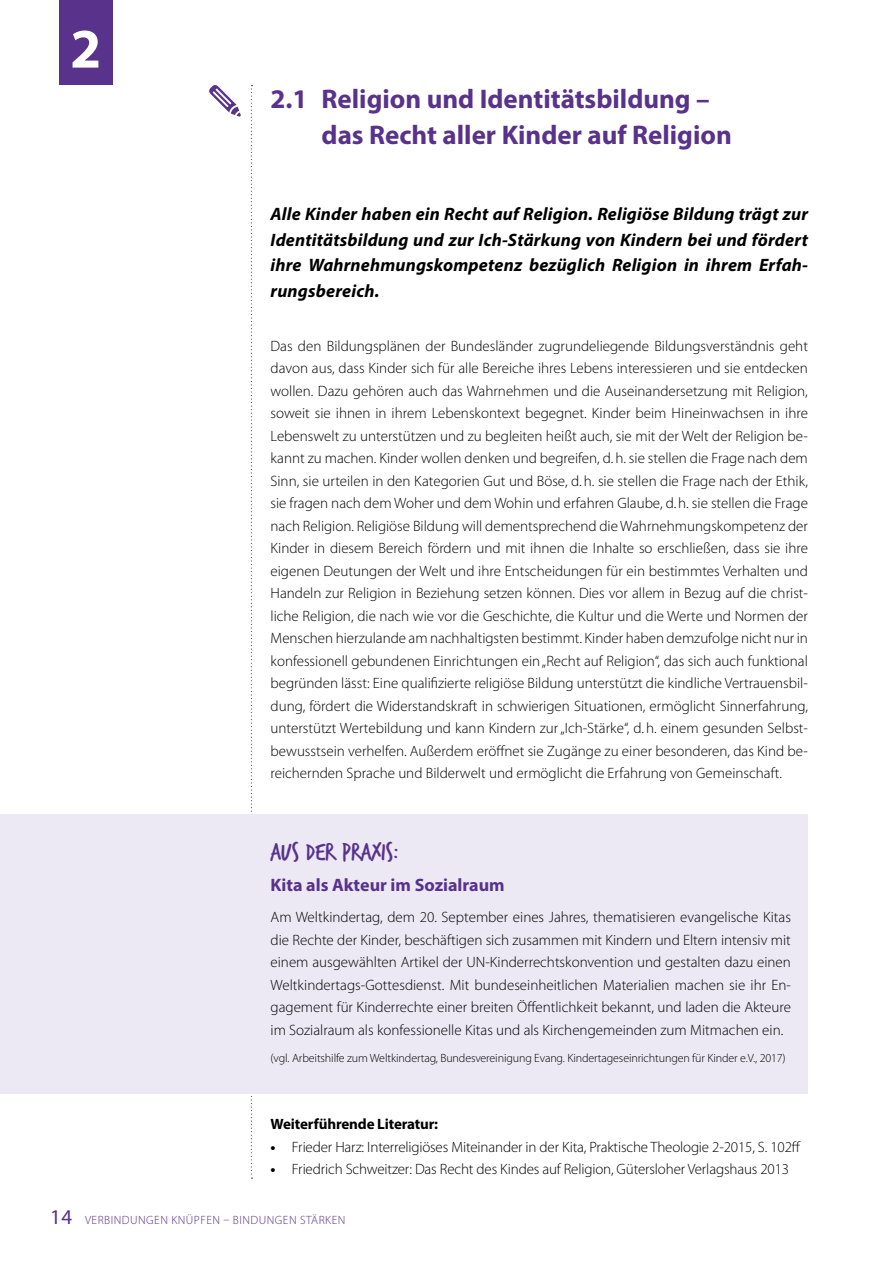
<style>
.page{position:relative;width:893px;height:1263px;background:#fff}
.page>*{position:absolute;margin:0;border:0;box-sizing:border-box;transform-origin:0 0}
.t1{font:700 56.1px "Myriad Pro";color:#fff}
.t2{font:700 27px/36px "Myriad Pro";color:#58328b}
.t3{font:27px "Trash Hand";color:#58328b}
.t4{font:21px "Myriad Pro";color:#58328b}
.t5{font:italic 700 18px/25.5px "Myriad Pro";letter-spacing:.01em;color:#000;text-align:justify}
.t6{font:700 18px "Myriad Pro";color:#58328b}
.t7{font:300 15px/22.5px "Myriad Pro";letter-spacing:-.01em;color:#000;text-align:justify}
.t8{font:700 15px "Myriad Pro";letter-spacing:-.01em;color:#000}
.t9{font:300 12px "Myriad Pro";letter-spacing:-.01em;color:#000}
.t10{font:300 12px "Myriad Pro";letter-spacing:.04em;color:#58328b}
.s1{font-weight:700}
</style>
<div class="page">
<svg style="left:251px;top:85px;width:1px;height:1094px"></svg>
<div style="left:60px;top:0;width:53px;height:85px;background:#58328b"></div>
<svg style="left:209px;top:85px;width:32px;height:32px"></svg>
<div style="left:0;top:814px;width:808px;height:279px;background:#ece9f5"></div>
<h1 class="t1" style="left:70px;top:12px;width:33px">2</h1>
<h2 class="t2" style="left:322px;top:80px;width:412px;text-indent:-51px">2.1 Religion und Identitätsbildung – das Recht aller Kinder auf Religion</h2>
<p class="t5" style="left:271px;top:201px;width:539px">Alle Kinder haben ein Recht auf Religion. Religiöse Bildung trägt zur Identitätsbildung und zur Ich-Stärkung von Kindern bei und fördert ihre Wahrnehmungskompetenz bezüglich Religion in ihrem Erfah&shy;rungsbereich.</p>
<p class="t7" style="left:271px;top:334px;width:539px">Das den Bildungsplänen der Bundesländer zugrundeliegende Bildungsverständnis geht davon aus, dass Kinder sich für alle Bereiche ihres Lebens interessieren und sie entdecken wollen. Dazu gehören auch das Wahrnehmen und die Auseinandersetzung mit Religion, soweit sie ihnen in ihrem Lebenskontext begegnet. Kinder beim Hineinwachsen in ihre Lebenswelt zu unterstützen und zu begleiten heißt auch, sie mit der Welt der Religion be&shy;kannt zu machen. Kinder wollen denken und begreifen, d.h. sie stellen die Frage nach dem Sinn, sie urteilen in den Kategorien Gut und Böse, d.h. sie stellen die Frage nach der Ethik, sie fragen nach dem Woher und dem Wohin und erfahren Glaube, d.h. sie stellen die Frage nach Religion. Religiöse Bildung will dementsprechend die Wahrnehmungskompetenz der Kinder in diesem Bereich fördern und mit ihnen die Inhalte so erschließen, dass sie ihre eigenen Deutungen der Welt und ihre Entscheidungen für ein bestimmtes Verhalten und Handeln zur Religion in Beziehung setzen können. Dies vor allem in Bezug auf die christ&shy;liche Religion, die nach wie vor die Geschichte, die Kultur und die Werte und Normen der Menschen hierzulande am nachhaltigsten bestimmt. Kinder haben demzufolge nicht nur in konfessionell gebundenen Einrichtungen ein „Recht auf Religion“, das sich auch funktional begründen lässt: Eine qualifizierte religiöse Bildung unterstützt die kindliche Vertrauensbil&shy;dung, fördert die Widerstandskraft in schwierigen Situationen, ermöglicht Sinnerfahrung, unterstützt Wertebildung und kann Kindern zur „Ich-Stärke“, d.h. einem gesunden Selbst&shy;bewusstsein verhelfen. Außerdem eröffnet sie Zugänge zu einer besonderen, das Kind be&shy;reichernden Sprache und Bilderwelt und ermöglicht die Erfahrung von Gemeinschaft.</p>
<h2 class="t3" style="left:271px;top:839px;width:130px">AUS DER PRAXIS:</h2>
<p class="t6" style="left:271px;top:873px;width:236px">Kita als Akteur im Sozialraum</p>
<p class="t7" style="left:271px;top:906px;width:522px">Am Weltkindertag, dem 20. September eines Jahres, thematisieren evangelische Kitas die Rechte der Kinder, beschäftigen sich zusammen mit Kindern und Eltern intensiv mit einem ausgewählten Artikel der UN-Kinderrechtskonvention und gestalten dazu einen Weltkindertags-Gottesdienst. Mit bundeseinheitlichen Materialien machen sie ihr En&shy;gagement für Kinderrechte einer breiten Öffentlichkeit bekannt, und laden die Akteure im Sozialraum als konfessionelle Kitas und als Kirchengemeinden zum Mitmachen ein.</p>
<p class="t9" style="left:271px;top:1050px;width:517px">(vgl. Arbeitshilfe zum Weltkindertag, Bundesvereinigung Evang. Kindertageseinrichtungen für Kinder e.V., 2017)</p>
<p class="t8" style="left:271px;top:1114px;width:169px">Weiterführende Literatur:</p>
<p class="t7" style="left:271px;top:1135px;width:532px"><span class="s1">•</span> Frieder Harz: Interreligiöses Miteinander in der Kita, Praktische Theologie 2-2015, S. 102ff</p>
<p class="t7" style="left:271px;top:1158px;width:520px"><span class="s1">•</span> Friedrich Schweitzer: Das Recht des Kindes auf Religion, Gütersloher Verlagshaus 2013</p>
<h3 class="t4" style="left:50px;top:1204px;width:23px">14</h3>
<p class="t10" style="left:85px;top:1212px;width:262px">VERBINDUNGEN KNÜPFEN – BINDUNGEN STÄRKEN</p>
</div>
